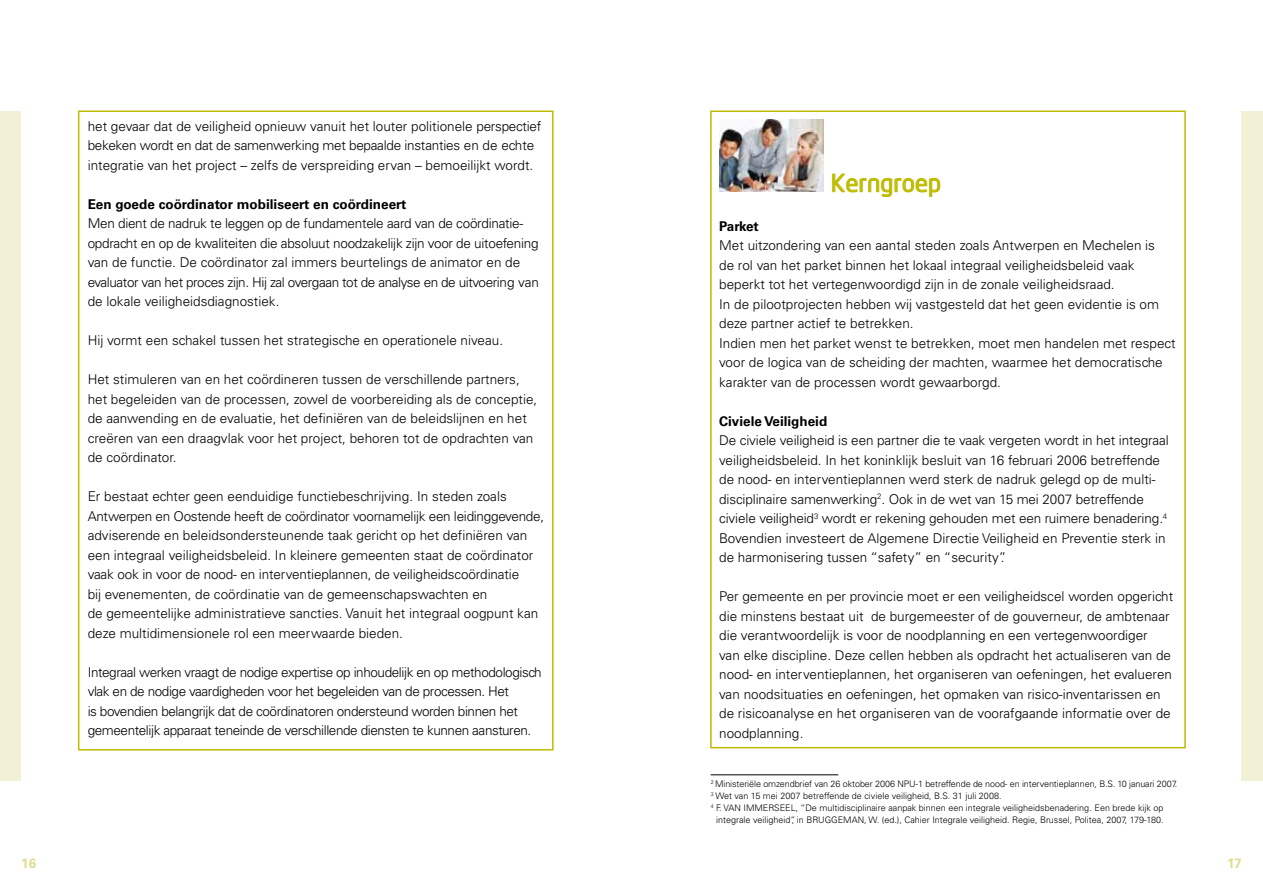
<style>
.page{position:relative;width:1263px;height:893px;background:#fff}
.page>*{position:absolute;margin:0;border:0;box-sizing:border-box;transform-origin:0 0}
.t1{font:24px "Neo Tech";color:#bebc00}
.t2{font:300 13.5px/19.5px "Univers LT Std";color:#000}
.t3{font:300 13.5px/19.5px "Univers LT Std";letter-spacing:-.02em;color:#000}
.t4{font:300 13.5px/19.5px "Univers LT Std";letter-spacing:-.03em;color:#000}
.t5{font:700 13.5px "Univers LT Std";color:#000}
.t6{font:700 13.5px "Univers LT Std";color:#dfdd91}
.t7{font:300 9px "Univers LT Std";color:#000}
</style>
<div class="page">
<div style="left:0;top:111px;width:21px;height:670px;background:#f2f1d5"></div>
<div style="left:1241px;top:111px;width:22px;height:670px;background:#f2f1d5"></div>
<div style="left:710px;top:111px;width:476px;height:637px;border:2px solid #bebc00"></div>
<div style="left:78px;top:111px;width:476px;height:639px;border:2px solid #bebc00"></div>
<img style="left:719px;top:120px;width:105px;height:72px">
<svg style="left:832px;top:174px;width:108px;height:23px"></svg>
<hr style="left:711px;top:774px;width:127px;height:1px;background:#000">
<p class="t2" style="left:88px;top:116px;width:455px">het gevaar dat de veiligheid opnieuw vanuit het louter politionele perspectief bekeken wordt en dat de samenwerking met bepaalde instanties en de echte integratie van het project – zelfs de verspreiding ervan – bemoeilijkt wordt.</p>
<p class="t5" style="left:88px;top:196px;width:320px">Een goede coördinator mobiliseert en coördineert</p>
<p class="t3" style="left:88px;top:214px;width:453px">Men dient de nadruk te leggen op de fundamentele aard van de coördinatie&shy;opdracht en op de kwaliteiten die absoluut noodzakelijk zijn voor de uitoefening van de functie. De coördinator zal immers beurtelings de animator en de evaluator van het proces zijn. Hij zal overgaan tot de analyse en de uitvoering van de lokale veiligheidsdiagnostiek.</p>
<p class="t2" style="left:88px;top:331px;width:414px">Hij vormt een schakel tussen het strategische en operationele niveau.</p>
<p class="t2" style="left:88px;top:370px;width:451px">Het stimuleren van en het coördineren tussen de verschillende partners, het begeleiden van de processen, zowel de voorbereiding als de conceptie, de aanwending en de evaluatie, het definiëren van de beleidslijnen en het creëren van een draagvlak voor het project, behoren tot de opdrachten van de coördinator.</p>
<p class="t2" style="left:88px;top:487px;width:458px">Er bestaat echter geen eenduidige functiebeschrijving. I n steden zoals Antwerpen en Oostende heeft de coördinator voornamelijk een leidinggevende, adviserende en beleidsondersteunende taak gericht op het definiëren van een integraal veiligheidsbeleid. I n kleinere gemeenten staat de coördinator vaak ook in voor de nood- en interventieplannen, de veiligheidscoördinatie<br>bij evenementen, de coördinatie van de gemeenschapswachten en<br>de gemeentelijke administratieve sancties. Vanuit het integraal oogpunt kan deze multidimensionele rol een meerwaarde bieden.</p>
<p class="t4" style="left:88px;top:662px;width:455px">I ntegraal werken vraagt de nodige expertise op inhoudelijk en op methodologisch vlak en de nodige vaardigheden voor het begeleiden van de processen. Het<br>is bovendien belangrijk dat de coördinatoren ondersteund worden binnen het gemeentelijk apparaat teneinde de verschillende diensten te kunnen aansturen.</p>
<h1 class="t1" style="left:831px;top:168px;width:112px">Kerngroep</h1>
<p class="t5" style="left:719px;top:218px;width:41px">Parket</p>
<p class="t2" style="left:719px;top:236px;width:458px">Met uitzondering van een aantal steden zoals Antwerpen en Mechelen is<br>de rol van het parket binnen het lokaal integraal veiligheidsbeleid vaak beperkt tot het vertegenwoordigd zijn in de zonale veiligheidsraad.<br>I n de pilootprojecten hebben wij vastgesteld dat het geen evidentie is om deze partner actief te betrekken.<br>I ndien men het parket wenst te betrekken, moet men handelen met respect voor de logica van de scheiding der machten, waarmee het democratische karakter van de processen wordt gewaarborgd.</p>
<p class="t5" style="left:719px;top:413px;width:110px">Civiele Veiligheid</p>
<p class="t2" style="left:719px;top:431px;width:451px">De civiele veiligheid is een partner die te vaak vergeten wordt in het integraal veiligheidsbeleid. I n het koninklijk besluit van 16 februari 2006 betreffende de nood- en interventieplannen werd sterk de nadruk gelegd op de multi&shy;disciplinaire samenwerking<sup>2</sup>. Ook in de wet van 15 mei 2007 betreffende civiele veiligheid<sup>3</sup> wordt er rekening gehouden met een ruimere benadering. <sup>4<br></sup>Bovendien investeert de Algemene Directie Veiligheid en Preventie sterk in de harmonisering tussen “safety” en “security”.</p>
<p class="t2" style="left:719px;top:587px;width:455px">Per gemeente en per provincie moet er een veiligheidscel worden opgericht die minstens bestaat uit de burgemeester of de gouverneur, de ambtenaar die verantwoordelijk is voor de noodplanning en een vertegenwoordiger<br>van elke discipline. Deze cellen hebben als opdracht het actualiseren van de nood- en interventieplannen, het organiseren van oefeningen, het evalueren van noodsituaties en oefeningen, het opmaken van risico-inventarissen en de risicoanalyse en het organiseren van de voorafgaande informatie over de noodplanning.</p>
<p class="t7" style="left:711px;top:778px;width:468px"><sup>2</sup> Ministeriële omzendbrief van 26 oktober 2006 NPU-1 betreffende de nood- en interventieplannen, B. S. 10 januari 2007.</p>
<p class="t7" style="left:711px;top:790px;width:291px"><sup>3</sup> Wet van 15 mei 2007 betreffende de civiele veiligheid, B. S. 31 juli 2008.</p>
<p class="t7" style="left:711px;top:802px;width:454px"><sup>4</sup> F. VAN I MMERSEEL, “De multidisciplinaire aanpak binnen een integrale veiligheidsbenadering. Een brede kijk op</p>
<p class="t7" style="left:716px;top:814px;width:447px">integrale veiligheid”, in B RUGGEMAN, W. (ed.), Cahier I ntegrale veiligheid. Regie, Brussel, Politea, 2007, 179-180.</p>
<p class="t6" style="left:21px;top:855px;width:17px">16</p>
<p class="t6" style="left:1227px;top:855px;width:16px">17</p>
</div>
